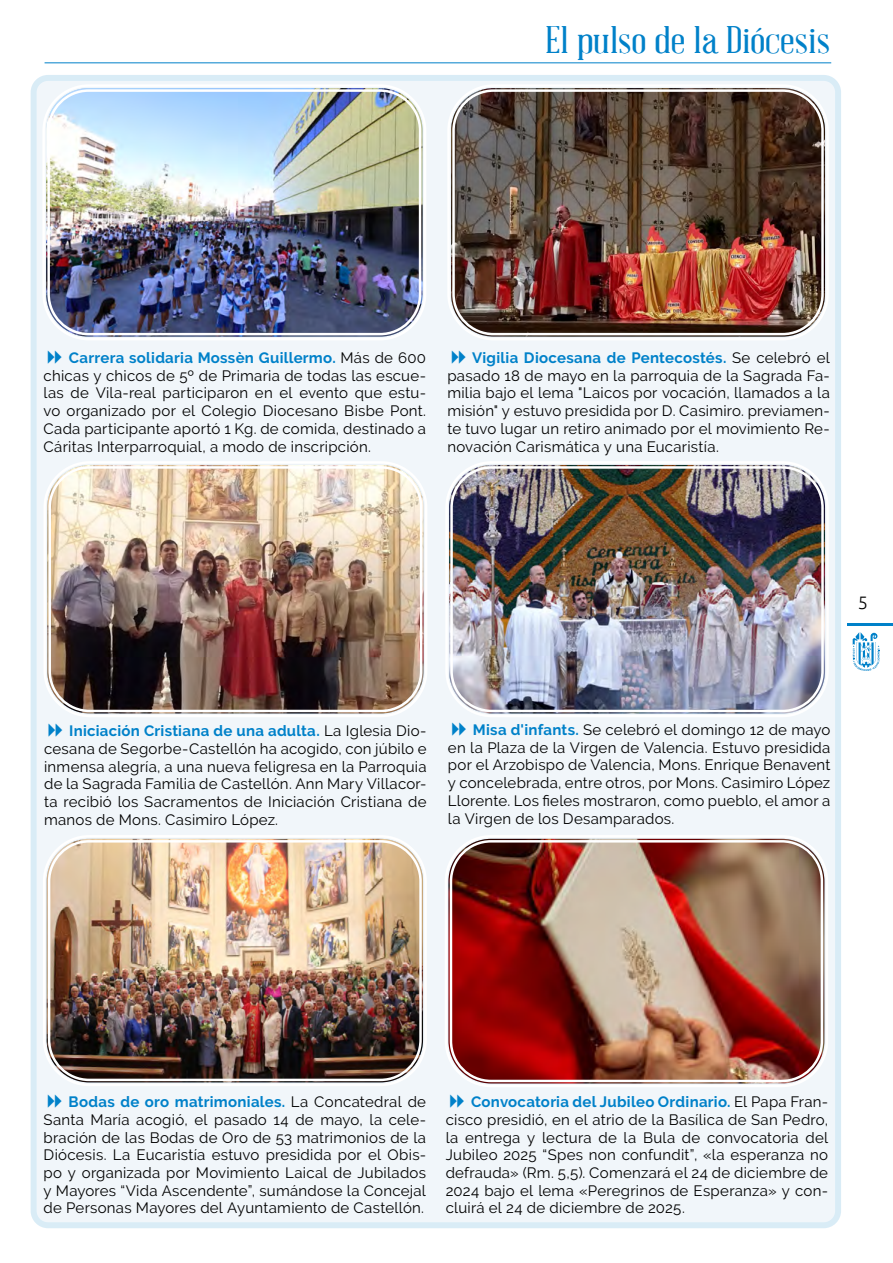
<style>
.page{position:relative;width:893px;height:1263px;background:#fff}
.page>*{position:absolute;margin:0;border:0;box-sizing:border-box;transform-origin:0 0}
.t1{font:37.5px "Abraham Lincoln";color:#0081c9;scale:1.2 1}
.t2{font:300 18px "Ubuntu";color:#000}
.t3{font:15px/17.7px "Raleway";letter-spacing:.015em;color:#000;text-align:justify}
.s1{font-weight:700;color:#0081c9}
</style>
<div class="page">
<hr style="left:847px;top:624px;width:46px;height:2px;background:#0081c9">
<svg style="left:853px;top:632px;width:26px;height:39px"></svg>
<div style="left:34px;top:78px;width:804px;height:1147px;background:#f1f6fa;border-radius:14px"></div>
<div style="left:31px;top:75px;width:810px;height:1153px;border:6px solid #0081c9;border-radius:14px"></div>
<img style="left:47px;top:465px;width:377px;height:248px">
<div style="left:43px;top:461px;width:384px;height:256px;border:2px solid #fff;border-radius:45px"></div>
<div style="left:48px;top:466px;width:374px;height:246px;border:2px solid #fff;border-radius:40px"></div>
<img style="left:449px;top:465px;width:376px;height:248px">
<div style="left:445px;top:461px;width:384px;height:256px;border:2px solid #fff;border-radius:45px"></div>
<div style="left:450px;top:466px;width:374px;height:246px;border:2px solid #fff;border-radius:40px"></div>
<img style="left:46px;top:88px;width:377px;height:249px">
<div style="left:42px;top:84px;width:384px;height:256px;border:2px solid #fff;border-radius:45px"></div>
<div style="left:47px;top:89px;width:374px;height:246px;border:2px solid #fff;border-radius:40px"></div>
<img style="left:451px;top:88px;width:374px;height:249px">
<div style="left:447px;top:84px;width:382px;height:256px;border:2px solid #fff;border-radius:45px"></div>
<div style="left:452px;top:89px;width:372px;height:246px;border:2px solid #fff;border-radius:40px"></div>
<img style="left:47px;top:839px;width:376px;height:243px">
<div style="left:43px;top:835px;width:384px;height:251px;border:2px solid #fff;border-radius:45px"></div>
<div style="left:48px;top:840px;width:374px;height:241px;border:2px solid #fff;border-radius:40px"></div>
<img style="left:448px;top:839px;width:376px;height:244px">
<div style="left:445px;top:835px;width:383px;height:252px;border:2px solid #fff;border-radius:45px"></div>
<div style="left:450px;top:840px;width:373px;height:242px;border:2px solid #fff;border-radius:40px"></div>
<hr style="left:45px;top:62px;width:786px;height:1px;background:#0081c9">
<h1 class="t1" style="left:545px;top:21px;width:239px">El pulso de la Diócesis</h1>
<p class="t3" style="left:44px;top:349px;width:384px;text-indent:25px"><span class="s1">Carrera solidaria Mossèn Guillermo.</span> Más de 600 chicas y chicos de 5º de Primaria de todas las escue&shy;las de Vila-real participaron en el evento que estu&shy;vo organizado por el Colegio Diocesano Bisbe Pont.<br>Cada participante aportó 1 Kg. de comida, destinado a Cáritas Interparroquial, a modo de inscripción.</p>
<p class="t3" style="left:447px;top:349px;width:384px;text-indent:25px"><span class="s1">Vigilia Diocesana de Pentecostés.</span> Se celebró el pasado 18 de mayo en la parroquia de la Sagrada Fa&shy;milia bajo el lema "Laicos por vocación, llamados a la misión" y estuvo presidida por D. Casimiro. previamen&shy;te tuvo lugar un retiro animado por el movimiento Re&shy;novación Carismática y una Eucaristía.</p>
<p class="t2" style="left:858px;top:591px;width:12px">5</p>
<p class="t3" style="left:44px;top:722px;width:384px;text-indent:25px"><span class="s1">Iniciación Cristiana de una adulta.</span> La Iglesia Dio&shy;cesana de Segorbe-Castellón ha acogido, con júbilo e inmensa alegría, a una nueva feligresa en la Parroquia de la Sagrada Familia de Castellón. Ann Mary Villacor&shy;ta recibió los Sacramentos de Iniciación Cristiana de manos de Mons. Casimiro López.</p>
<p class="t3" style="left:448px;top:721px;width:384px;text-indent:25px"><span class="s1">Misa d'infants.</span> Se celebró el domingo 12 de mayo en la Plaza de la Virgen de Valencia. Estuvo presidida por el Arzobispo de Valencia, Mons. Enrique Benavent y concelebrada, entre otros, por Mons. Casimiro López Llorente. Los fieles mostraron, como pueblo, el amor a la Virgen de los Desamparados.</p>
<p class="t3" style="left:44px;top:1093px;width:384px;text-indent:25px"><span class="s1">Bodas de oro matrimoniales.</span> La Concatedral de Santa María acogió, el pasado 14 de mayo, la cele&shy;bración de las Bodas de Oro de 53 matrimonios de la Diócesis. La Eucaristía estuvo presidida por el Obis&shy;po y organizada por Movimiento Laical de Jubilados y Mayores “Vida Ascendente”, sumándose la Concejal de Personas Mayores del Ayuntamiento de Castellón.</p>
<p class="t3" style="left:446px;top:1093px;width:384px;text-indent:25px"><span class="s1">Convocatoria del Jubileo Ordinario.</span> El Papa Fran&shy;cisco presidió, en el atrio de la Basílica de San Pedro, la entrega y lectura de la Bula de convocatoria del Jubileo 2025 “Spes non confundit”, «la esperanza no defrauda» (Rm. 5,5). Comenzará el 24 de diciembre de 2024 bajo el lema «Peregrinos de Esperanza» y con&shy;cluirá el 24 de diciembre de 2025.</p>
</div>
